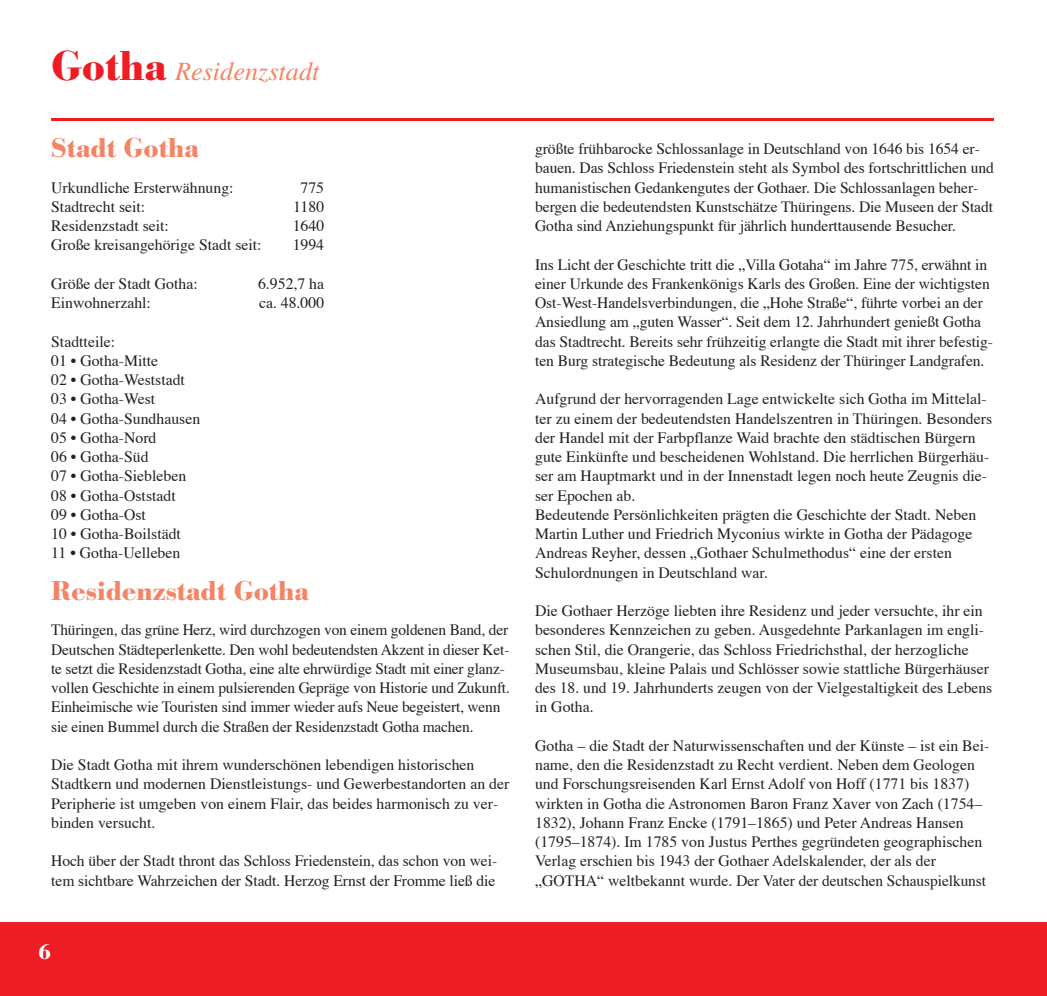
<style>
.page{position:relative;width:1047px;height:996px;background:#fff}
.page>*{position:absolute;margin:0;border:0;box-sizing:border-box;transform-origin:0 0}
.t1{font:700 26.25px "Bodoxi";color:#f48465}
.t2{font:italic 26.25px "Times";color:#f48465}
.t3{font:700 21px "Bodoxi";color:#fff}
.t4{font:15.75px/19.2px "Times";color:#231f20}
.s1{font-family:"Bodoxi";font-weight:700;font-style:normal;font-size:40.25px;color:#ee1d23}
</style>
<div class="page">
<hr style="left:51px;top:118px;width:943px;height:3px;background:#ee1d23">
<div style="left:0;top:922px;width:1046px;height:74px;background:#ee1d23"></div>
<h1 class="t2" style="left:51px;top:62px;width:270px"><span class="s1">Gotha</span> Residenzstadt</h1>
<h1 class="t1" style="left:51px;top:138px;width:149px">Stadt Gotha</h1>
<p class="t4" style="left:51px;top:179px;width:184px">Urkundliche Ersterwähnung:</p>
<p class="t4" style="left:300px;top:179px;width:25px">775</p>
<p class="t4" style="left:51px;top:198px;width:96px">Stadtrecht seit:</p>
<p class="t4" style="left:293px;top:198px;width:32px">1180</p>
<p class="t4" style="left:51px;top:217px;width:119px">Residenzstadt seit:</p>
<p class="t4" style="left:293px;top:217px;width:33px">1640</p>
<p class="t4" style="left:51px;top:237px;width:212px">Große kreisangehörige Stadt seit:</p>
<p class="t4" style="left:293px;top:237px;width:33px">1994</p>
<p class="t4" style="left:51px;top:275px;width:148px">Größe der Stadt Gotha:</p>
<p class="t4" style="left:258px;top:275px;width:68px">6.952,7 ha</p>
<p class="t4" style="left:51px;top:294px;width:101px">Einwohnerzahl:</p>
<p class="t4" style="left:259px;top:294px;width:67px">ca. 48.000</p>
<p class="t4" style="left:51px;top:333px;width:150px">Stadtteile:<br>01 • Gotha-Mitte<br>02 • Gotha-Weststadt<br>03 • Gotha-West<br>04 • Gotha-Sundhausen<br>05 • Gotha-Nord<br>06 • Gotha-Süd<br>07 • Gotha-Siebleben<br>08 • Gotha-Oststadt<br>09 • Gotha-Ost<br>10 • Gotha-Boilstädt<br>11 • Gotha-Uelleben</p>
<h1 class="t1" style="left:51px;top:581px;width:259px">Residenzstadt Gotha</h1>
<p class="t4" style="left:51px;top:622px;width:460px">Thüringen, das grüne Herz, wird durchzogen von einem goldenen Band, der Deutschen Städteperlenkette. Den wohl bedeutendsten Akzent in dieser Ket&shy;te setzt die Residenzstadt Gotha, eine alte ehrwürdige Stadt mit einer glanz&shy;vollen Geschichte in einem pulsierenden Gepräge von Historie und Zukunft.<br>Einheimische wie Touristen sind immer wieder aufs Neue begeistert, wenn sie einen Bummel durch die Straßen der Residenzstadt Gotha machen.</p>
<p class="t4" style="left:51px;top:756px;width:459px">Die Stadt Gotha mit ihrem wunderschönen lebendigen historischen Stadtkern und modernen Dienstleistungs- und Gewerbestandorten an der Peripherie ist umgeben von einem Flair, das beides harmonisch zu ver&shy;binden versucht.</p>
<p class="t4" style="left:51px;top:853px;width:447px">Hoch über der Stadt thront das Schloss Friedenstein, das schon von wei&shy;tem sichtbare Wahrzeichen der Stadt. Herzog Ernst der Fromme ließ die</p>
<h2 class="t3" style="left:38px;top:944px;width:15px">6</h2>
<p class="t4" style="left:535px;top:140px;width:460px">größte frühbarocke Schlossanlage in Deutschland von 1646 bis 1654 er&shy;bauen. Das Schloss Friedenstein steht als Symbol des fortschrittlichen und humanistischen Gedankengutes der Gothaer. Die Schlossanlagen beher&shy;bergen die bedeutendsten Kunstschätze Thüringens. Die Museen der Stadt Gotha sind Anziehungspunkt für jährlich hunderttausende Besucher.</p>
<p class="t4" style="left:535px;top:256px;width:459px">Ins Licht der Geschichte tritt die „Villa Gotaha“ im Jahre 775, erwähnt in einer Urkunde des Frankenkönigs Karls des Großen. Eine der wichtigsten Ost-West-Handelsverbindungen, die „Hohe Straße“, führte vorbei an der Ansiedlung am „guten Wasser“. Seit dem 12. Jahrhundert genießt Gotha das Stadtrecht. Bereits sehr frühzeitig erlangte die Stadt mit ihrer befestig&shy;ten Burg strategische Bedeutung als Residenz der Thüringer Landgrafen.</p>
<p class="t4" style="left:535px;top:391px;width:458px">Aufgrund der hervorragenden Lage entwickelte sich Gotha im Mittelal&shy;ter zu einem der bedeutendsten Handelszentren in Thüringen. Besonders der Handel mit der Farbpflanze Waid brachte den städtischen Bürgern gute Einkünfte und bescheidenen Wohlstand. Die herrlichen Bürgerhäu&shy;ser am Hauptmarkt und in der Innenstadt legen noch heute Zeugnis die&shy;ser Epochen ab.<br>Bedeutende Persönlichkeiten prägten die Geschichte der Stadt. Neben Martin Luther und Friedrich Myconius wirkte in Gotha der Pädagoge Andreas Reyher, dessen „Gothaer Schulmethodus“ eine der ersten Schulordnungen in Deutschland war.</p>
<p class="t4" style="left:535px;top:602px;width:458px">Die Gothaer Herzöge liebten ihre Residenz und jeder versuchte, ihr ein besonderes Kennzeichen zu geben. Ausgedehnte Parkanlagen im engli&shy;schen Stil, die Orangerie, das Schloss Friedrichsthal, der herzogliche Museumsbau, kleine Palais und Schlösser sowie stattliche Bürgerhäuser des 18. und 19. Jahrhunderts zeugen von der Vielgestaltigkeit des Lebens in Gotha.</p>
<p class="t4" style="left:535px;top:737px;width:456px">Gotha – die Stadt der Naturwissenschaften und der Künste – ist ein Bei&shy;name, den die Residenzstadt zu Recht verdient. Neben dem Geologen und Forschungsreisenden Karl Ernst Adolf von Hoff (1771 bis 1837) wirkten in Gotha die Astronomen Baron Franz Xaver von Zach (1754– 1832), Johann Franz Encke (1791–1865) und Peter Andreas Hansen (1795–1874). Im 1785 von Justus Perthes gegründeten geographischen Verlag erschien bis 1943 der Gothaer Adelskalender, der als der „GOTHA“ weltbekannt wurde. Der Vater der deutschen Schauspielkunst</p>
</div>
